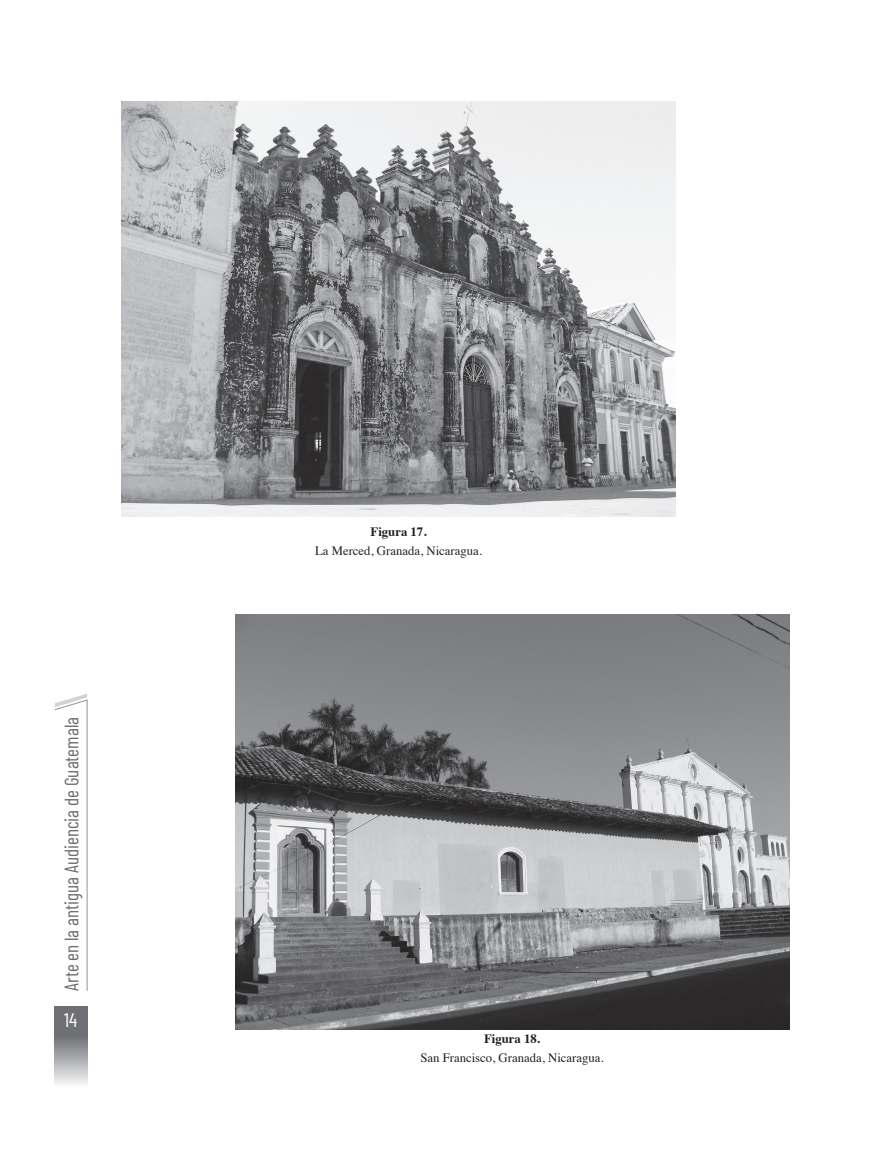
<style>
.page{position:relative;width:891px;height:1161px;background:#fff}
.page>*{position:absolute;margin:0;border:0;box-sizing:border-box;transform-origin:0 0}
.t1{font:19.5px "Barlow Condensed";color:#6c6d70}
.t2{font:19.5px "Barlow Condensed";color:#fff}
.t3{font:12.75px "Times";color:#231f20}
.t4{font:700 12.75px "Times";color:#231f20}
</style>
<div class="page">
<svg style="left:54px;top:1006px;width:34px;height:78px;background:#96979a"></svg>
<svg style="left:54px;top:694px;width:34px;height:297px"></svg>
<img style="left:236px;top:614px;width:554px;height:416px">
<img style="left:121px;top:101px;width:555px;height:416px">
<h1 class="t1" style="left:58px;top:991px;width:275px;rotate:-90deg">Arte en la antigua Audiencia de Guatemala</h1>
<h1 class="t2" style="left:64px;top:1006px;width:15px">14</h1>
<p class="t4" style="left:371px;top:520px;width:57px">Figura 17.</p>
<p class="t3" style="left:315px;top:539px;width:169px">La Merced, Granada, Nicaragua.</p>
<p class="t4" style="left:484px;top:1026px;width:57px">Figura 18.</p>
<p class="t3" style="left:420px;top:1046px;width:185px">San Francisco, Granada, Nicaragua.</p>
</div>
